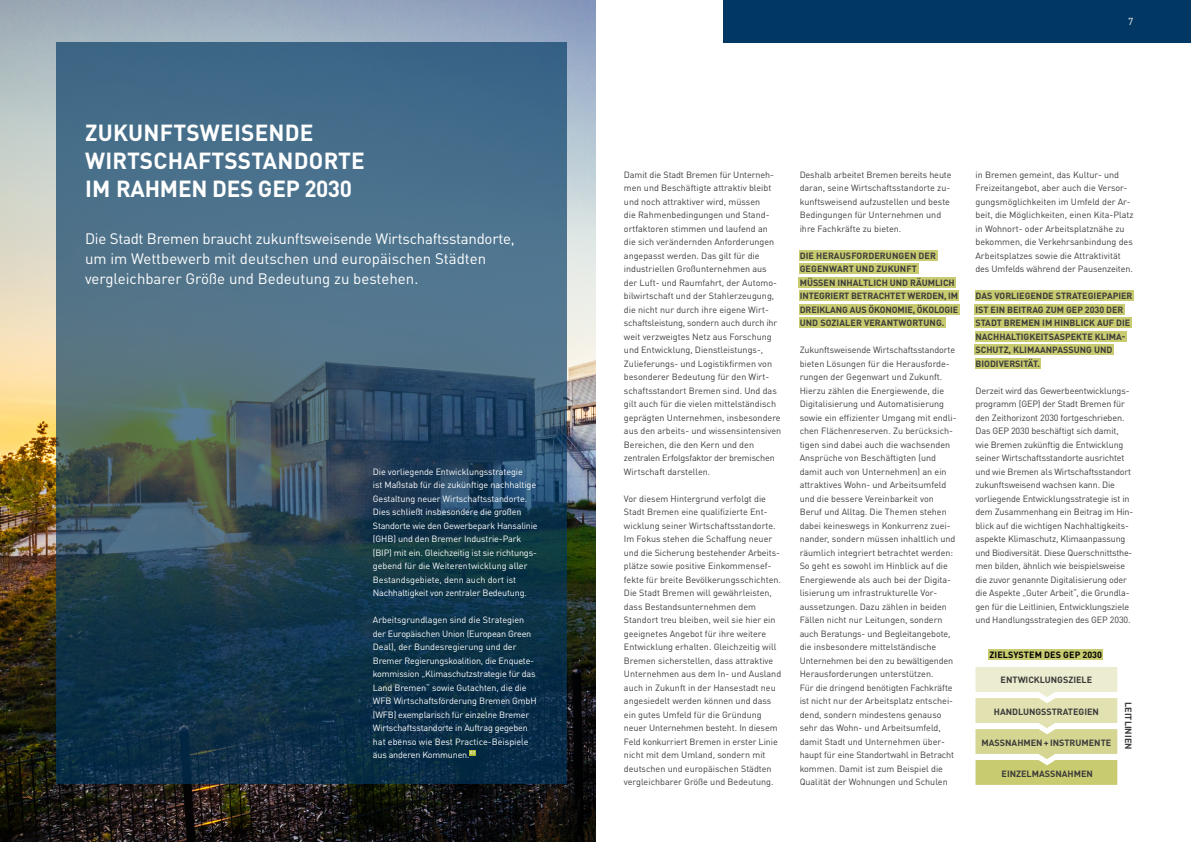
<style>
.page{position:relative;width:1191px;height:842px;background:#fff}
.page>*{position:absolute;margin:0;border:0;box-sizing:border-box;transform-origin:0 0}
.t1{font:700 23px/28px "DINOT";letter-spacing:.01em;color:#fff}
.t2{font:15px/20px "DINOT";letter-spacing:-.005em;color:#fff}
.t3{font:10px "DINOT";color:#fff}
.t4{font:9px/13.5px "DINOT";color:#3c3c3b}
.t5{font:9px/13.5px "DINOT";letter-spacing:-.015em;color:#fff}
.t6{font:700 9px/13.5px "DINOT";color:#3c3c3b}
.t7{font:700 9px "DINOT";letter-spacing:.01em;color:#000}
</style>
<div class="page">
<img style="left:0;top:0;width:595px;height:842px">
<svg style="left:57px;top:43px;width:510px;height:741px;background:#33556b"></svg>
<div style="left:723px;top:0;width:468px;height:43px;background:#003863"></div>
<div style="left:799px;top:250px;width:138px;height:11px;background:#c9cb70"></div>
<div style="left:799px;top:264px;width:119px;height:10px;background:#c9cb70"></div>
<div style="left:974px;top:318px;width:157px;height:10px;background:#c9cb70"></div>
<div style="left:974px;top:331px;width:152px;height:11px;background:#c9cb70"></div>
<div style="left:974px;top:345px;width:139px;height:10px;background:#c9cb70"></div>
<div style="left:974px;top:358px;width:66px;height:11px;background:#c9cb70"></div>
<div style="left:799px;top:277px;width:157px;height:11px;background:#c9cb70"></div>
<div style="left:799px;top:291px;width:160px;height:10px;background:#c9cb70"></div>
<div style="left:799px;top:304px;width:160px;height:11px;background:#c9cb70"></div>
<div style="left:799px;top:318px;width:146px;height:10px;background:#c9cb70"></div>
<div style="left:974px;top:291px;width:159px;height:10px;background:#c9cb70"></div>
<div style="left:974px;top:304px;width:150px;height:11px;background:#c9cb70"></div>
<div style="left:988px;top:650px;width:115px;height:10px;background:#c9cb70"></div>
<svg style="left:469px;top:750px;width:6px;height:5px"></svg>
<svg style="left:975px;top:667px;width:142px;height:118px"></svg>
<h1 class="t1" style="left:85px;top:117px;width:281px">ZUKUNFTSWEISENDE<br>WIRTSCHAFTSSTANDORTE<br>IM RAHMEN DES GEP 2030</h1>
<h2 class="t2" style="left:85px;top:228px;width:431px">Die Stadt Bremen braucht zukunftsweisende Wirtschaftsstandorte, um im Wettbewerb mit deutschen und europäischen Städten vergleichbarer Größe und Bedeutung zu bestehen.</h2>
<p class="t5" style="left:373px;top:464px;width:166px">Die vorliegende Entwicklungsstrategie<br>ist Maßstab für die zukünftige nachhaltige Gestaltung neuer Wirtschaftsstandorte.<br>Dies schließt insbesondere die großen Standorte wie den Gewerbepark Hansalinie (GHB) und den Bremer Industrie-Park (BIP) mit ein. Gleichzeitig ist sie richtungs&shy;gebend für die Weiterentwicklung aller Bestandsgebiete, denn auch dort ist Nachhaltigkeit von zentraler Bedeutung.</p>
<p class="t5" style="left:373px;top:612px;width:165px">Arbeitsgrundlagen sind die Strategien der Europäischen Union (European Green Deal), der Bundesregierung und der Bremer Regierungskoalition, die Enquete&shy;kommission „Klimaschutzstrategie für das Land Bremen“ sowie Gutachten, die die WFB Wirtschaftsförderung Bremen GmbH (WFB) exemplarisch für einzelne Bremer Wirtschaftsstandorte in Auftrag gegeben hat ebenso wie Best Practice-Beispiele aus anderen Kommunen.</p>
<p class="t3" style="left:1128px;top:14px;width:7px">7</p>
<p class="t4" style="left:624px;top:167px;width:159px">Damit die Stadt Bremen für Unterneh&shy;men und Beschäftigte attraktiv bleibt und noch attraktiver wird, müssen<br>die Rahmenbedingungen und Stand&shy;ortfaktoren stimmen und laufend an die sich verändernden Anforderungen angepasst werden. Das gilt für die industriellen Großunternehmen aus der Luft- und Raumfahrt, der Automo&shy;bilwirtschaft und der Stahlerzeugung, die nicht nur durch ihre eigene Wirt&shy;schaftsleistung, sondern auch durch ihr weit verzweigtes Netz aus Forschung und Entwicklung, Dienstleistungs-, Zulieferungs- und Logistikfirmen von besonderer Bedeutung für den Wirt&shy;schaftsstandort Bremen sind. Und das gilt auch für die vielen mittelständisch geprägten Unternehmen, insbesondere aus den arbeits- und wissensintensiven Bereichen, die den Kern und den zentralen Erfolgsfaktor der bremischen Wirtschaft darstellen.</p>
<p class="t4" style="left:624px;top:491px;width:159px">Vor diesem Hintergrund verfolgt die Stadt Bremen eine qualifizierte Ent&shy;wicklung seiner Wirtschaftsstandorte.<br>Im Fokus stehen die Schaffung neuer und die Sicherung bestehender Arbeits&shy;plätze sowie positive Einkommensef&shy;fekte für breite Bevölkerungsschichten.<br>Die Stadt Bremen will gewährleisten, dass Bestandsunternehmen dem Standort treu bleiben, weil sie hier ein geeignetes Angebot für ihre weitere Entwicklung erhalten. Gleichzeitig will Bremen sicherstellen, dass attraktive Unternehmen aus dem In- und Ausland auch in Zukunft in der Hansestadt neu angesiedelt werden können und dass ein gutes Umfeld für die Gründung neuer Unternehmen besteht. In diesem Feld konkurriert Bremen in erster Linie nicht mit dem Umland, sondern mit deutschen und europäischen Städten vergleichbarer Größe und Bedeutung.</p>
<p class="t4" style="left:799px;top:167px;width:153px">Deshalb arbeitet Bremen bereits heute daran, seine Wirtschaftsstandorte zu&shy;kunftsweisend aufzustellen und beste Bedingungen für Unternehmen und ihre Fachkräfte zu bieten.</p>
<p class="t6" style="left:799px;top:248px;width:160px">DIE HERAUSFORDERUNGEN DER<br>GEGENWART UND ZUKUNFT<br>MÜSSEN INHALTLICH UND RÄUMLICH<br>INTEGRIERT BETRACHTET WERDEN, IM<br>DREIKLANG AUS ÖKONOMIE, ÖKOLOGIE<br>UND SOZIALER VERANTWORTUNG.</p>
<p class="t4" style="left:799px;top:342px;width:158px">Zukunftsweisende Wirtschaftsstandorte bieten Lösungen für die Herausforde&shy;rungen der Gegenwart und Zukunft.<br>Hierzu zählen die Energiewende, die Digitalisierung und Automatisierung sowie ein effizienter Umgang mit endli&shy;chen Flächenreserven. Zu berücksich&shy;tigen sind dabei auch die wachsenden Ansprüche von Beschäftigten (und damit auch von Unternehmen) an ein attraktives Wohn- und Arbeitsumfeld und die bessere Vereinbarkeit von Beruf und Alltag. Die Themen stehen dabei keineswegs in Konkurrenz zuei&shy;nander, sondern müssen inhaltlich und räumlich integriert betrachtet werden:<br>So geht es sowohl im Hinblick auf die Energiewende als auch bei der Digita&shy;lisierung um infrastrukturelle Vor&shy;aussetzungen. Dazu zählen in beiden Fällen nicht nur Leitungen, sondern auch Beratungs- und Begleitangebote, die insbesondere mittelständische Unternehmen bei den zu bewältigenden Herausforderungen unterstützen.<br>Für die dringend benötigten Fachkräfte ist nicht nur der Arbeitsplatz entschei&shy;dend, sondern mindestens genauso sehr das Wohn- und Arbeitsumfeld, damit Stadt und Unternehmen über&shy;haupt für eine Standortwahl in Betracht kommen. Damit ist zum Beispiel die Qualität der Wohnungen und Schulen</p>
<p class="t4" style="left:975px;top:167px;width:160px">in Bremen gemeint, das Kultur- und Freizeitangebot, aber auch die Versor&shy;gungsmöglichkeiten im Umfeld der Ar&shy;beit, die Möglichkeiten, einen Kita-Platz in Wohnort- oder Arbeitsplatznähe zu bekommen, die Verkehrsanbindung des Arbeitsplatzes sowie die Attraktivität des Umfelds während der Pausenzeiten.</p>
<p class="t6" style="left:975px;top:288px;width:158px">DAS VORLIEGENDE STRATEGIEPAPIER<br>IST EIN BEITRAG ZUM GEP 2030 DER<br>STADT BREMEN IM HINBLICK AUF DIE<br>NACHHALTIGKEITSASPEKTE KLIMA-<br>SCHUTZ, KLIMAANPASSUNG UND<br>BIODIVERSITÄT.</p>
<p class="t4" style="left:975px;top:383px;width:159px">Derzeit wird das Gewerbeentwicklungs&shy;programm (GEP) der Stadt Bremen für den Zeithorizont 2030 fortgeschrieben.<br>Das GEP 2030 beschäftigt sich damit, wie Bremen zukünftig die Entwicklung seiner Wirtschaftsstandorte ausrichtet und wie Bremen als Wirtschaftsstandort zukunftsweisend wachsen kann. Die vorliegende Entwicklungsstrategie ist in dem Zusammenhang ein Beitrag im Hin&shy;blick auf die wichtigen Nachhaltigkeits&shy;aspekte Klimaschutz, Klimaanpassung und Biodiversität. Diese Querschnittsthe&shy;men bilden, ähnlich wie beispielsweise die zuvor genannte Digitalisierung oder die Aspekte „Guter Arbeit“, die Grundla&shy;gen für die Leitlinien, Entwicklungsziele und Handlungsstrategien des GEP 2030.</p>
<p class="t7" style="left:989px;top:648px;width:114px">ZIELSYSTEM DES GEP 2030</p>
<p class="t6" style="left:1000px;top:673px;width:93px">ENTWICKLUNGSZIELE</p>
<p class="t6" style="left:993px;top:704px;width:107px">HANDLUNGSSTRATEGIEN</p>
<p class="t6" style="left:981px;top:735px;width:131px">MASSNAHMEN + INSTRUMENTE</p>
<p class="t6" style="left:1001px;top:766px;width:93px">EINZELMASSNAHMEN</p>
<p class="t6" style="left:1135px;top:702px;width:49px;rotate:90deg">LEITLINIEN</p>
</div>
